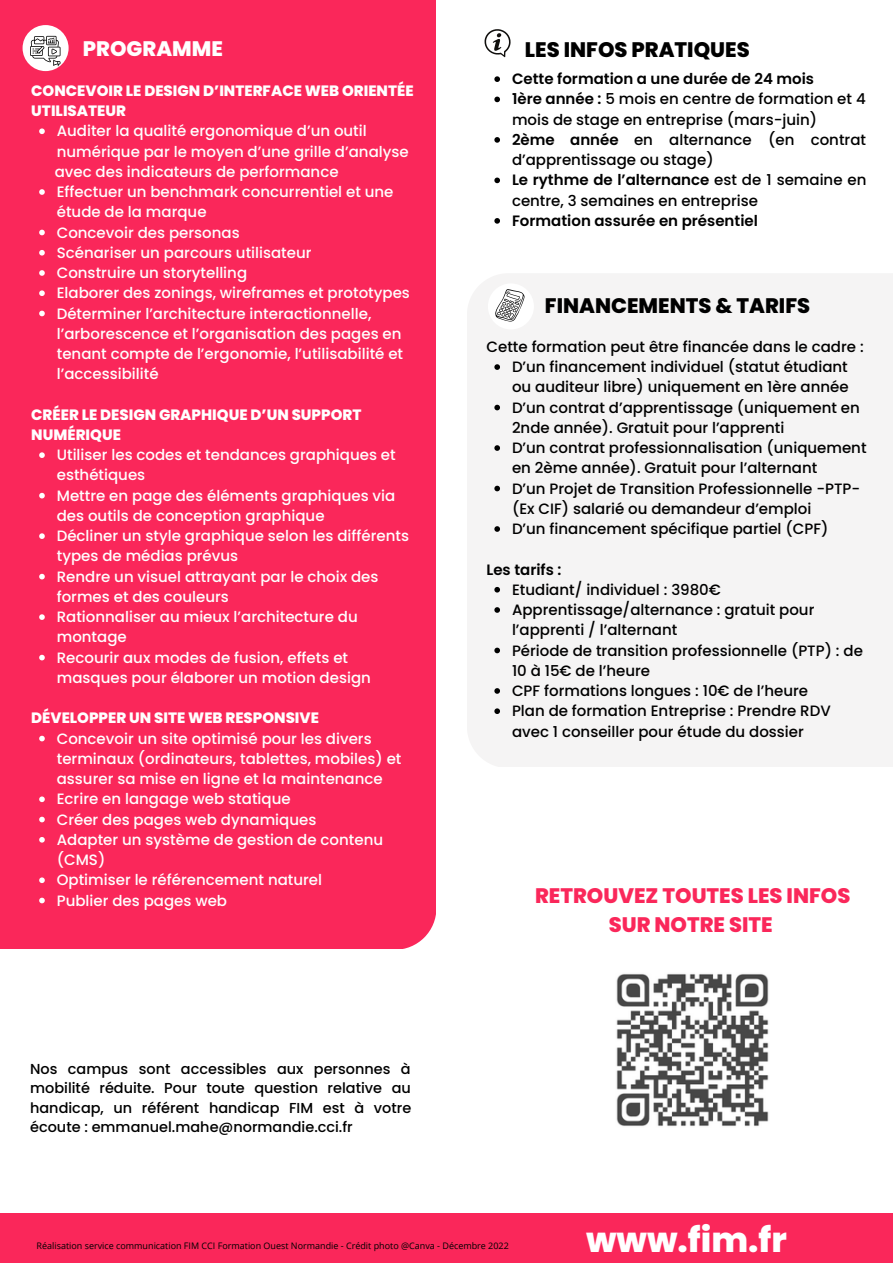
<style>
.page{position:relative;width:893px;height:1264px;background:#fff}
.page>*{position:absolute;margin:0;border:0;box-sizing:border-box;transform-origin:0 0}
.t1{font:800 34.5px "Poppins";color:#fff}
.t2{font:800 21px "Poppins";color:#000}
.t3{font:800 21px/29.2px "Poppins";color:#fa275a;text-align:center}
.t4{font:800 21px "Poppins";color:#fff}
.t5{font:500 15px/20.2px "Poppins";color:#fff}
.t6{font:500 15px/20.2px "Poppins";color:#000}
.t7{font:800 15px/20.2px "Poppins";color:#fff}
.t8{font:600 15px "Poppins";color:#000}
.t9{font:500 14.4px/19.5px "Poppins";color:#000;text-align:justify}
.t10{font:9px "Open Sans";color:#000}
.s1{font-weight:600}
</style>
<div class="page">
<div style="left:0;top:0;width:436px;height:949px;background:#fa275a"></div>
<div style="left:23px;top:25px;width:46px;height:46px;background:#fff;border-radius:50%"></div>
<svg style="left:30px;top:36px;width:30px;height:30px"></svg>
<div style="left:467px;top:274px;width:425px;height:493px;background:#f5f4f4"></div>
<div style="left:0;top:1213px;width:892px;height:49px;background:#fa275a"></div>
<svg style="left:484px;top:29px;width:27px;height:28px"></svg>
<div style="left:488px;top:283px;width:46px;height:46px;background:#fff;border-radius:50%"></div>
<svg style="left:495px;top:289px;width:29px;height:32px"></svg>
<img style="left:616px;top:974px;width:153px;height:152px">
<svg style="left:494px;top:76px;width:6px;height:6px"></svg>
<svg style="left:494px;top:97px;width:6px;height:5px"></svg>
<svg style="left:494px;top:137px;width:6px;height:6px"></svg>
<svg style="left:494px;top:177px;width:6px;height:6px"></svg>
<svg style="left:494px;top:218px;width:6px;height:6px"></svg>
<svg style="left:494px;top:364px;width:6px;height:6px"></svg>
<svg style="left:494px;top:405px;width:6px;height:5px"></svg>
<svg style="left:494px;top:445px;width:6px;height:6px"></svg>
<svg style="left:494px;top:485px;width:6px;height:6px"></svg>
<svg style="left:494px;top:526px;width:6px;height:6px"></svg>
<svg style="left:494px;top:587px;width:6px;height:5px"></svg>
<svg style="left:494px;top:607px;width:6px;height:5px"></svg>
<svg style="left:494px;top:647px;width:6px;height:6px"></svg>
<svg style="left:494px;top:688px;width:6px;height:5px"></svg>
<svg style="left:494px;top:708px;width:6px;height:6px"></svg>
<svg style="left:39px;top:128px;width:6px;height:6px"></svg>
<svg style="left:39px;top:189px;width:6px;height:6px"></svg>
<svg style="left:39px;top:230px;width:6px;height:5px"></svg>
<svg style="left:39px;top:250px;width:6px;height:5px"></svg>
<svg style="left:39px;top:270px;width:6px;height:6px"></svg>
<svg style="left:39px;top:290px;width:6px;height:6px"></svg>
<svg style="left:39px;top:311px;width:6px;height:5px"></svg>
<svg style="left:39px;top:452px;width:6px;height:6px"></svg>
<svg style="left:39px;top:493px;width:6px;height:5px"></svg>
<svg style="left:39px;top:533px;width:6px;height:6px"></svg>
<svg style="left:39px;top:574px;width:6px;height:5px"></svg>
<svg style="left:39px;top:614px;width:6px;height:6px"></svg>
<svg style="left:39px;top:654px;width:6px;height:6px"></svg>
<svg style="left:39px;top:735px;width:6px;height:6px"></svg>
<svg style="left:39px;top:796px;width:6px;height:6px"></svg>
<svg style="left:39px;top:816px;width:6px;height:6px"></svg>
<svg style="left:39px;top:837px;width:6px;height:5px"></svg>
<svg style="left:39px;top:877px;width:6px;height:6px"></svg>
<svg style="left:39px;top:897px;width:6px;height:6px"></svg>
<h2 class="t4" style="left:83px;top:34px;width:141px">PROGRAMME</h2>
<p class="t7" style="left:31px;top:80px;width:384px">CONCEVOIR LE DESIGN D’INTERFACE WEB ORIENTÉE<br>UTILISATEUR</p>
<p class="t5" style="left:57px;top:121px;width:353px">Auditer la qualité ergonomique d’un outil numérique par le moyen d’une grille d’analyse</p>
<p class="t5" style="left:57px;top:182px;width:354px">Effectuer un benchmark concurrentiel et une étude de la marque<br>Concevoir des personas<br>Scénariser un parcours utilisateur<br>Construire un storytelling<br>Elaborer des zonings, wireframes et prototypes Déterminer l’architecture interactionnelle, l’arborescence et l’organisation des pages en tenant compte de l’ergonomie, l’utilisabilité et l’accessibilité</p>
<p class="t5" style="left:55px;top:161px;width:285px">avec des indicateurs de performance</p>
<p class="t7" style="left:31px;top:404px;width:331px">CRÉER LE DESIGN GRAPHIQUE D’UN SUPPORT<br>NUMÉRIQUE</p>
<p class="t5" style="left:57px;top:445px;width:354px">Utiliser les codes et tendances graphiques et esthétiques<br>Mettre en page des éléments graphiques via des outils de conception graphique<br>Décliner un style graphique selon les différents types de médias prévus<br>Rendre un visuel attrayant par le choix des formes et des couleurs<br>Rationnaliser au mieux l’architecture du montage<br>Recourir aux modes de fusion, effets et masques pour élaborer un motion design</p>
<p class="t7" style="left:31px;top:708px;width:289px">DÉVELOPPER UN SITE WEB RESPONSIVE</p>
<p class="t5" style="left:57px;top:728px;width:346px">Concevoir un site optimisé pour les divers terminaux (ordinateurs, tablettes, mobiles) et assurer sa mise en ligne et la maintenance Ecrire en langage web statique<br>Créer des pages web dynamiques<br>Adapter un système de gestion de contenu (CMS)<br>Optimiser le référencement naturel<br>Publier des pages web</p>
<p class="t9" style="left:30px;top:1058px;width:382px">Nos campus sont accessibles aux personnes à mobilité réduite. Pour toute question relative au handicap, un référent handicap FIM est à votre écoute : emmanuel.mahe@normandie.cci.fr</p>
<h2 class="t2" style="left:525px;top:35px;width:226px">LES INFOS PRATIQUES</h2>
<p class="t6" style="left:512px;top:69px;width:356px"><span class="s1">Cette formation a une durée de 24 mois<br>1ère année :</span> 5 mois en centre de formation et 4 mois de stage en entreprise (mars-juin)<br><span class="s1">2ème année</span> en alternance (en contrat d’apprentissage ou stage)<br><span class="s1">Le rythme de l’alternance</span> est de 1 semaine en centre, 3 semaines en entreprise</p>
<p class="t8" style="left:512px;top:210px;width:247px">Formation assurée en présentiel</p>
<h2 class="t2" style="left:545px;top:290px;width:267px">FINANCEMENTS &amp; TARIFS</h2>
<p class="t6" style="left:486px;top:336px;width:378px">Cette formation peut être financée dans le cadre :</p>
<p class="t6" style="left:512px;top:357px;width:356px">D’un financement individuel (statut étudiant ou auditeur libre) uniquement en 1ère année D’un contrat d’apprentissage (uniquement en 2nde année). Gratuit pour l’apprenti<br>D’un contrat professionnalisation (uniquement en 2ème année). Gratuit pour l’alternant<br>D’un Projet de Transition Professionnelle -PTP-(Ex CIF) salarié ou demandeur d’emploi<br>D’un financement spécifique partiel (CPF)</p>
<p class="t8" style="left:486px;top:559px;width:76px">Les tarifs :</p>
<p class="t6" style="left:512px;top:579px;width:352px">Etudiant/ individuel : 3980€ Apprentissage/alternance : gratuit pour l’apprenti / l’alternant<br>Période de transition professionnelle (PTP) : de 10 à 15€ de l’heure<br>CPF formations longues : 10€ de l’heure<br>Plan de formation Entreprise : Prendre RDV avec 1 conseiller pour étude du dossier</p>
<h2 class="t3" style="left:535px;top:880px;width:317px">RETROUVEZ TOUTES LES INFOS<br>SUR NOTRE SITE</h2>
<p class="t10" style="left:37px;top:1239px;width:473px">Réalisation service communication FIM CCI Formation Ouest Normandie - Crédit photo @Canva - Décembre 2022</p>
<h1 class="t1" style="left:586px;top:1215px;width:202px">www.fim.fr</h1>
</div>
